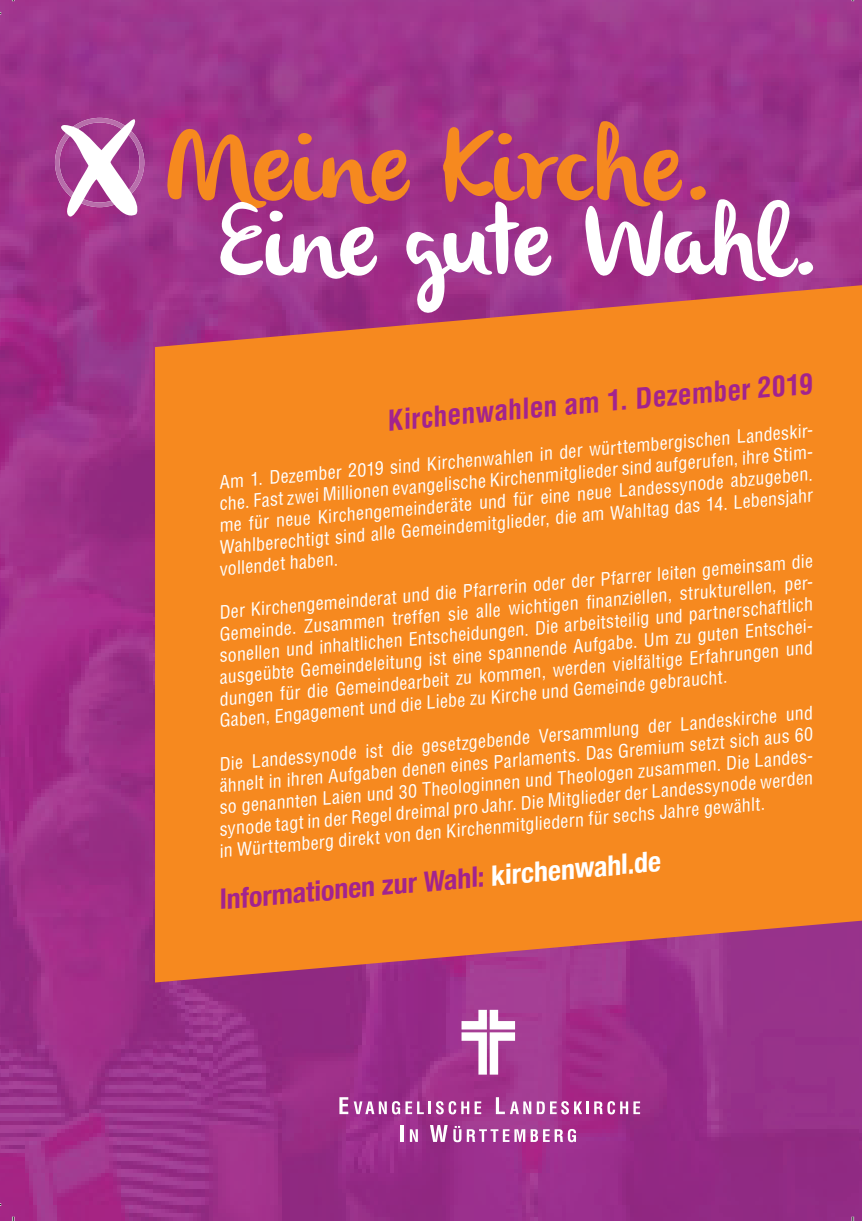
<style>
.page{position:relative;width:862px;height:1221px;background:#fff}
.page>*{position:absolute;margin:0;border:0;box-sizing:border-box;transform-origin:0 0}
.t1{font:700 condensed 28px "Helvetica Neue";color:#a2238e}
.t2{font:700 condensed 28px "Helvetica LT Std";color:#a2238e}
.t3{font:condensed 18px "Helvetica LT Std";color:#fff}
.s1{color:#fff}
</style>
<div class="page">
<img style="left:0;top:0;width:861px;height:1220px">
<div style="left:155px;top:284px;width:706px;height:698px;background:#f6891f"></div>
<img style="left:140px;top:118px;width:4px;height:89px">
<svg style="left:55px;top:117px;width:85px;height:105px"></svg>
<svg style="left:461px;top:1009px;width:54px;height:65px"></svg>
<hr style="left:400px;top:1124px;width:3px;height:17px;background:#fff">
<svg style="left:410px;top:1128px;width:8px;height:13px"></svg>
<svg style="left:430px;top:1124px;width:17px;height:17px"></svg>
<svg style="left:453px;top:1125px;width:123px;height:16px"></svg>
<svg style="left:339px;top:1096px;width:142px;height:18px"></svg>
<svg style="left:496px;top:1096px;width:48px;height:17px"></svg>
<svg style="left:550px;top:1100px;width:38px;height:14px"></svg>
<svg style="left:594px;top:1100px;width:46px;height:14px"></svg>
<svg style="left:166px;top:119px;width:541px;height:89px;background:#b94d68"></svg>
<svg style="left:210px;top:197px;width:604px;height:120px"></svg>
<svg style="left:851px;top:1216px;width:3px;height:4px"></svg>
<h1 class="t2" style="left:385px;top:403px;width:428px;rotate:-5deg">Kirchenwahlen am 1. Dezember 2019</h1>
<p class="t3" style="left:218px;top:471px;width:600px;rotate:-5deg">Am 1. Dezember 2019 sind Kirchenwahlen in der württembergischen Landeskir-</p>
<p class="t3" style="left:218px;top:492px;width:600px;rotate:-5deg">che. Fast zwei Millionen evangelische Kirchenmitglieder sind aufgerufen, ihre Stim-</p>
<p class="t3" style="left:218px;top:514px;width:597px;rotate:-5deg">me für neue Kirchengemeinderäte und für eine neue Landessynode abzugeben.</p>
<p class="t3" style="left:218px;top:536px;width:597px;rotate:-5deg">Wahlberechtigt sind alle Gemeindemitglieder, die am Wahltag das 14. Lebensjahr</p>
<p class="t3" style="left:218px;top:557px;width:120px;rotate:-5deg">vollendet haben.</p>
<p class="t3" style="left:218px;top:601px;width:597px;rotate:-5deg">Der Kirchengemeinderat und die Pfarrerin oder der Pfarrer leiten gemeinsam die</p>
<p class="t3" style="left:218px;top:622px;width:600px;rotate:-5deg">Gemeinde. Zusammen treffen sie alle wichtigen fi nanziellen, strukturellen, per-</p>
<p class="t3" style="left:218px;top:644px;width:597px;rotate:-5deg">sonellen und inhaltlichen Entscheidungen. Die arbeitsteilig und partnerschaftlich</p>
<p class="t3" style="left:218px;top:666px;width:600px;rotate:-5deg">ausgeübte Gemeindeleitung ist eine spannende Aufgabe. Um zu guten Entschei-</p>
<p class="t3" style="left:218px;top:687px;width:597px;rotate:-5deg">dungen für die Gemeindearbeit zu kommen, werden vielfältige Erfahrungen und</p>
<p class="t3" style="left:218px;top:709px;width:511px;rotate:-5deg">Gaben, Engagement und die Liebe zu Kirche und Gemeinde gebraucht.</p>
<p class="t3" style="left:218px;top:752px;width:597px;rotate:-5deg">Die Landessynode ist die gesetzgebende Versammlung der Landeskirche und</p>
<p class="t3" style="left:218px;top:774px;width:597px;rotate:-5deg">ähnelt in ihren Aufgaben denen eines Parlaments. Das Gremium setzt sich aus 60</p>
<p class="t3" style="left:218px;top:796px;width:600px;rotate:-5deg">so genannten Laien und 30 Theologinnen und Theologen zusammen. Die Landes-</p>
<p class="t3" style="left:218px;top:818px;width:597px;rotate:-5deg">synode tagt in der Regel dreimal pro Jahr. Die Mitglieder der Landessynode werden</p>
<p class="t3" style="left:218px;top:839px;width:549px;rotate:-5deg">in Württemberg direkt von den Kirchenmitgliedern für sechs Jahre gewählt.</p>
<h1 class="t1" style="left:217px;top:876px;width:444px;rotate:-5deg">Informationen zur Wahl: <span class="s1">kirchenwahl.de</span></h1>
</div>
